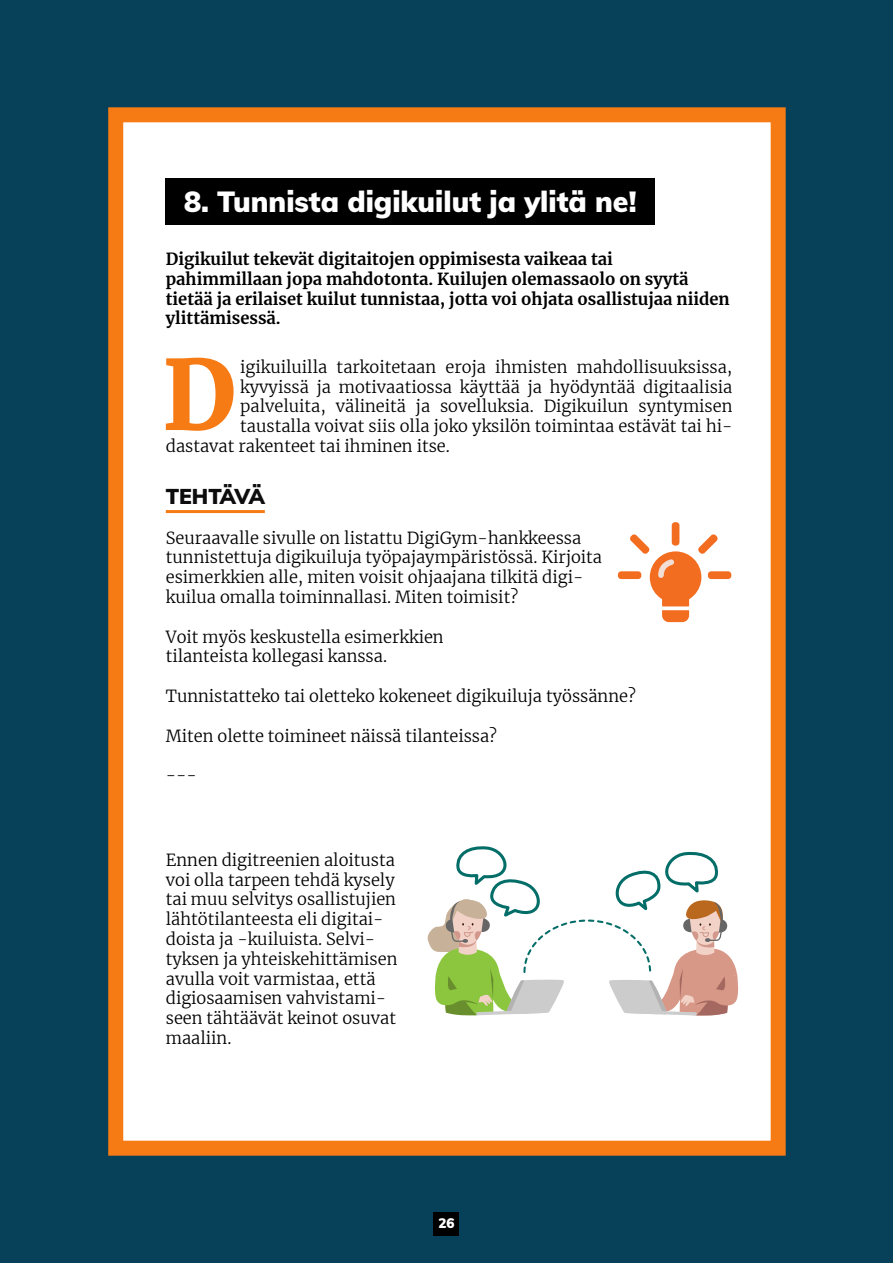
<style>
.page{position:relative;width:893px;height:1263px;background:#fff}
.page>*{position:absolute;margin:0;border:0;box-sizing:border-box;transform-origin:0 0}
.Leipäteksti{font:900 96.45px "Merriweather";color:#f77b14}
.t1{font:900 28.5px "Mulish";color:#fff}
.H2_-_alleviivaus{font:900 21px "Mulish";letter-spacing:-.035em;color:#0d0d0d}
.Leipäteksti-2{font:300 16.5px/19.8px "Merriweather";color:#000}
.Leipäteksti-3{font:700 16.5px/19.8px "Merriweather";color:#000}
.t2{font:900 13.5px "Mulish";color:#fff}
</style>
<div class="page">
<div style="left:49px;top:49px;width:795px;height:1165px;background:#074159"></div>
<div style="left:0;top:0;width:893px;height:1263px;border:98px solid #074159"></div>
<div style="left:108px;top:107px;width:678px;height:1049px;background:#fff;border:15px solid #f77b14"></div>
<hr style="left:166px;top:510px;width:99px;height:3px;background:#f77b14">
<div style="left:166px;top:179px;width:489px;height:46px;background:#000"></div>
<div style="left:650px;top:551px;width:51px;height:52px;background:#f36d21;border-radius:50%"></div>
<svg style="left:662px;top:599px;width:27px;height:23px"></svg>
<svg style="left:698px;top:534px;width:20px;height:20px"></svg>
<div style="left:672px;top:522px;width:7px;height:24px;background:#f36d21;border-radius:3px"></div>
<div style="left:708px;top:571px;width:23px;height:8px;background:#f36d21;border-radius:3px"></div>
<svg style="left:630px;top:534px;width:47px;height:46px"></svg>
<div style="left:618px;top:571px;width:23px;height:8px;background:#f36d21;border-radius:3px"></div>
<svg style="left:427px;top:846px;width:312px;height:170px"></svg>
<div style="left:434px;top:1212px;width:25px;height:24px;background:#000"></div>
<p class="t1" style="left:184px;top:181px;width:454px">8. Tunnista digikuilut ja ylitä ne!</p>
<p class="Leipäteksti-3" style="left:166px;top:249px;width:449px">Digikuilut tekevät digitaitojen oppimisesta vaikeaa tai</p>
<p class="Leipäteksti-3" style="left:166px;top:268px;width:565px">pahimmillaan jopa mahdotonta. Kuilujen olemassaolo on syytä tietää ja erilaiset kuilut tunnistaa, jotta voi ohjata osallistujaa niiden ylittämisessä.</p>
<p class="Leipäteksti" style="left:163px;top:328px;width:75px">D</p>
<p class="Leipäteksti-2" style="left:240px;top:356px;width:494px">igikuiluilla tarkoitetaan eroja ihmisten mahdollisuuksissa,</p>
<p class="Leipäteksti-2" style="left:240px;top:376px;width:494px">kyvyissä ja motivaatiossa käyttää ja hyödyntää digitaalisia</p>
<p class="Leipäteksti-2" style="left:240px;top:396px;width:494px">palveluita, välineitä ja sovelluksia. Digikuilun syntymisen</p>
<p class="Leipäteksti-2" style="left:240px;top:416px;width:494px">taustalla voivat siis olla joko yksilön toimintaa estävät tai hi-</p>
<p class="Leipäteksti-2" style="left:166px;top:436px;width:286px">dastavat rakenteet tai ihminen itse.</p>
<p class="H2_-_alleviivaus" style="left:166px;top:481px;width:100px">TEHTÄVÄ</p>
<p class="Leipäteksti-2" style="left:166px;top:527px;width:438px">Seuraavalle sivulle on listattu DigiGym-hankkeessa tunnistettuja digikuiluja työpajaympäristössä. Kirjoita esimerkkien alle, miten voisit ohjaajana tilkitä digi&shy;kuilua omalla toiminnallasi. Miten toimisit?</p>
<p class="Leipäteksti-2" style="left:166px;top:626px;width:279px">Voit myös keskustella esimerkkien</p>
<p class="Leipäteksti-2" style="left:166px;top:646px;width:223px">tilanteista kollegasi kanssa.</p>
<p class="Leipäteksti-2" style="left:166px;top:686px;width:472px">Tunnistatteko tai oletteko kokeneet digikuiluja työssänne?</p>
<p class="Leipäteksti-2" style="left:166px;top:725px;width:333px">Miten olette toimineet näissä tilanteissa?</p>
<p class="Leipäteksti-2" style="left:166px;top:765px;width:33px">---</p>
<p class="Leipäteksti-2" style="left:166px;top:849px;width:233px">Ennen digitreenien aloitusta voi olla tarpeen tehdä kysely tai muu selvitys osallistujien lähtötilanteesta eli digitai&shy;doista ja -kuiluista. Selvi&shy;tyksen ja yhteiskehittämisen avulla voit varmistaa, että digiosaamisen vahvistami&shy;seen tähtäävät keinot osuvat maaliin.</p>
<p class="t2" style="left:438px;top:1214px;width:18px">26</p>
</div>
